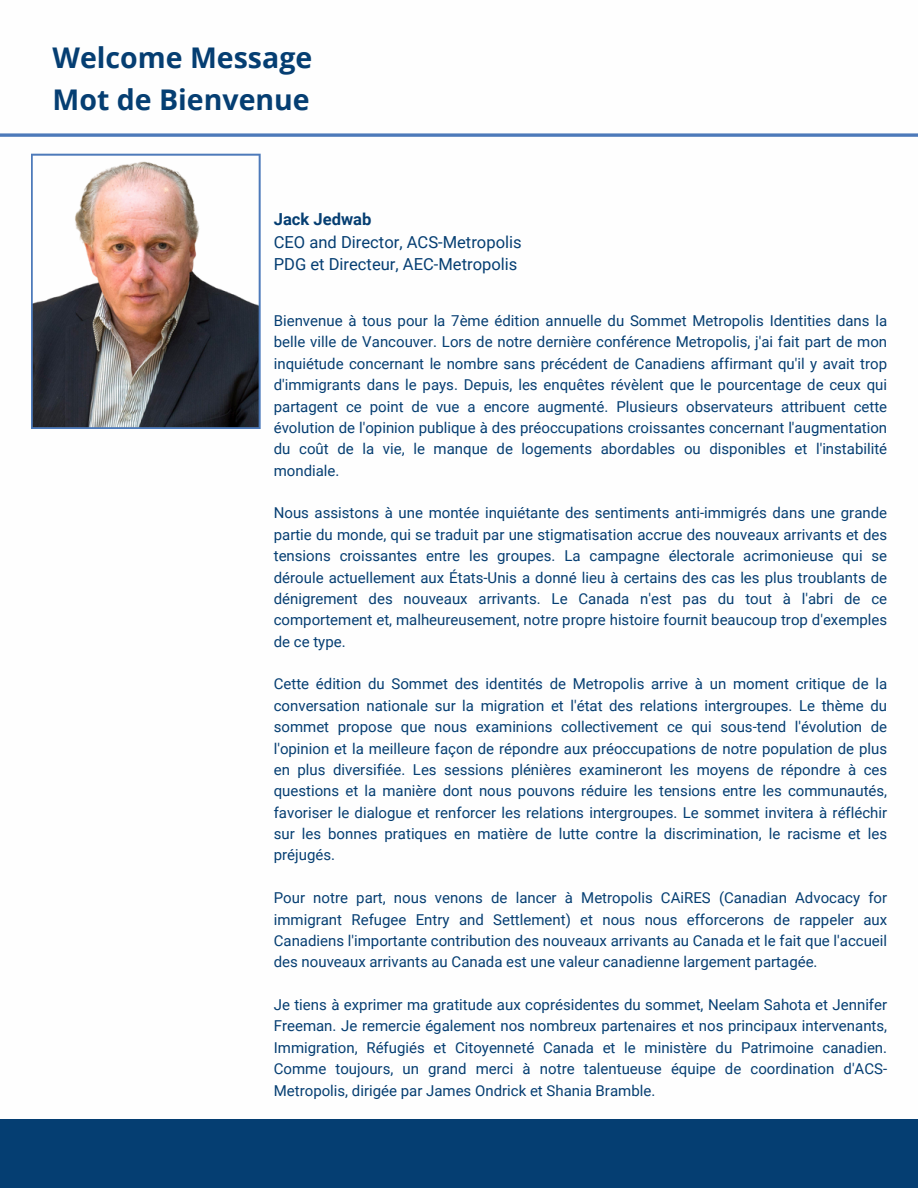
<style>
.page{position:relative;width:918px;height:1188px;background:#fff}
.page>*{position:absolute;margin:0;border:0;box-sizing:border-box;transform-origin:0 0}
.t1{font:700 28.5px/41.7px "Open Sans";color:#053e72}
.t2{font:16.5px "Roboto";color:#053e72}
.t3{font:700 16.5px "Roboto";color:#053e72}
.t4{font:15px/21.3px "Roboto";color:#053e72;text-align:justify}
</style>
<div class="page">
<svg style="left:0;top:133px;width:918px;height:4px;background:#688ec4"></svg>
<img style="left:31px;top:154px;width:229px;height:275px">
<div style="left:0;top:1119px;width:918px;height:69px;background:#053e72"></div>
<h1 class="t1" style="left:53px;top:36px;width:261px">Welcome Message<br>Mot de Bienvenue</h1>
<p class="t3" style="left:274px;top:210px;width:99px">Jack Jedwab</p>
<p class="t2" style="left:274px;top:233px;width:249px">CEO and Director, ACS-Metropolis</p>
<p class="t2" style="left:274px;top:255px;width:245px">PDG et Directeur, AEC-Metropolis</p>
<p class="t4" style="left:274px;top:310px;width:615px">Bienvenue à tous pour la 7ème édition annuelle du Sommet Metropolis Identities dans la belle ville de Vancouver. Lors de notre dernière conférence Metropolis, j'ai fait part de mon inquiétude concernant le nombre sans précédent de Canadiens affirmant qu'il y avait trop d'immigrants dans le pays. Depuis, les enquêtes révèlent que le pourcentage de ceux qui partagent ce point de vue a encore augmenté. Plusieurs observateurs attribuent cette évolution de l'opinion publique à des préoccupations croissantes concernant l'augmentation du coût de la vie, le manque de logements abordables ou disponibles et l'instabilité mondiale.</p>
<p class="t4" style="left:274px;top:503px;width:615px">Nous assistons à une montée inquiétante des sentiments anti-immigrés dans une grande partie du monde, qui se traduit par une stigmatisation accrue des nouveaux arrivants et des tensions croissantes entre les groupes. La campagne électorale acrimonieuse qui se déroule actuellement aux États-Unis a donné lieu à certains des cas les plus troublants de dénigrement des nouveaux arrivants. Le Canada n'est pas du tout à l'abri de ce comportement et, malheureusement, notre propre histoire fournit beaucoup trop d'exemples de ce type.</p>
<p class="t4" style="left:274px;top:674px;width:615px">Cette édition du Sommet des identités de Metropolis arrive à un moment critique de la conversation nationale sur la migration et l'état des relations intergroupes. Le thème du sommet propose que nous examinions collectivement ce qui sous-tend l'évolution de l'opinion et la meilleure façon de répondre aux préoccupations de notre population de plus en plus diversifiée. Les sessions plénières examineront les moyens de répondre à ces questions et la manière dont nous pouvons réduire les tensions entre les communautés, favoriser le dialogue et renforcer les relations intergroupes. Le sommet invitera à réfléchir sur les bonnes pratiques en matière de lutte contre la discrimination, le racisme et les préjugés.</p>
<p class="t4" style="left:274px;top:887px;width:615px">Pour notre part, nous venons de lancer à Metropolis CAiRES (Canadian Advocacy for immigrant Refugee Entry and Settlement) et nous nous efforcerons de rappeler aux Canadiens l'importante contribution des nouveaux arrivants au Canada et le fait que l'accueil des nouveaux arrivants au Canada est une valeur canadienne largement partagée.</p>
<p class="t4" style="left:274px;top:994px;width:615px">Je tiens à exprimer ma gratitude aux coprésidentes du sommet, Neelam Sahota et Jennifer Freeman. Je remercie également nos nombreux partenaires et nos principaux intervenants, Immigration, Réfugiés et Citoyenneté Canada et le ministère du Patrimoine canadien.<br>Comme toujours, un grand merci à notre talentueuse équipe de coordination d'ACS-Metropolis, dirigée par James Ondrick et Shania Bramble.</p>
</div>
